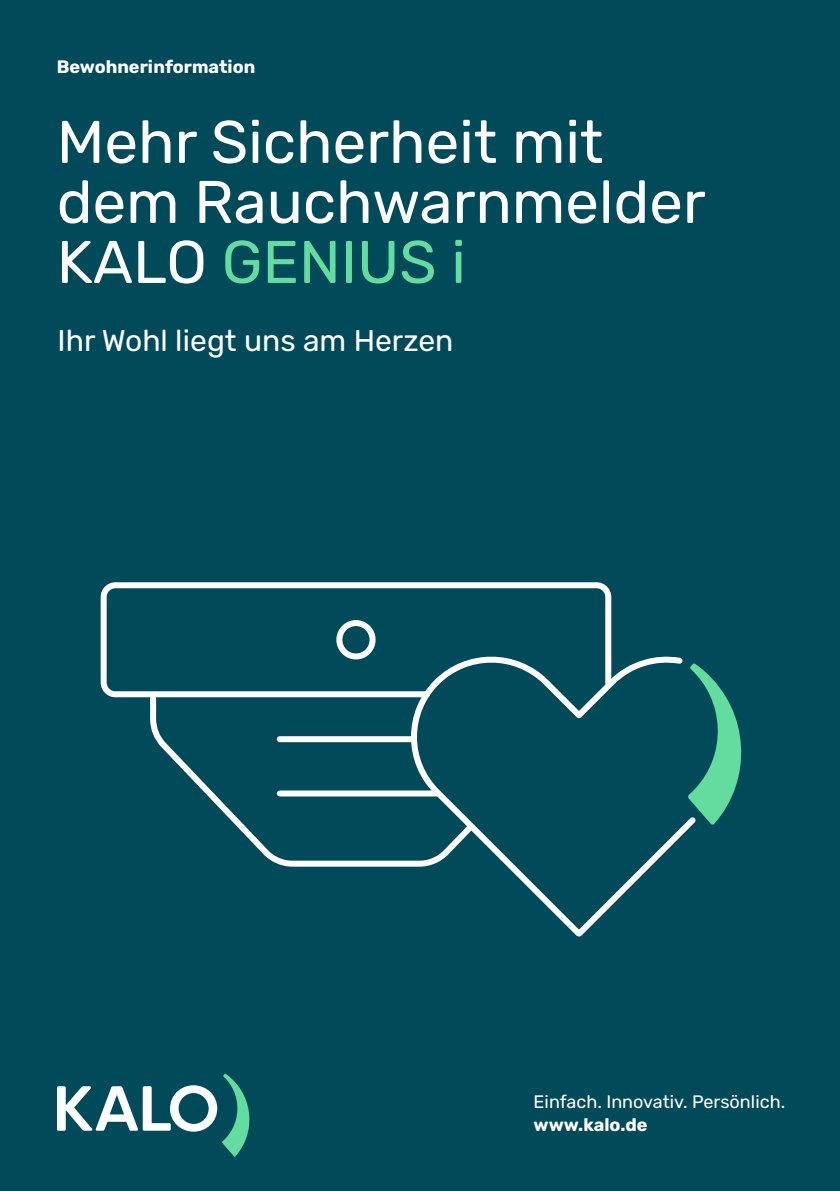
<style>
.page{position:relative;width:840px;height:1191px;background:#fff}
.page>*{position:absolute;margin:0;border:0;box-sizing:border-box;transform-origin:0 0}
.t1{font:60px/60px "Rubik";color:#fff}
.t2{font:30px "Rubik";color:#fff}
.t3{font:700 18px "Rubik";color:#fff}
.t4{font:18px "Rubik";color:#fff}
.s1{color:#64dca0}
</style>
<div class="page">
<div style="left:0;top:0;width:839px;height:1191px;background:#004a5a"></div>
<svg style="left:57px;top:1073px;width:192px;height:83px"></svg>
<svg style="left:100px;top:582px;width:512px;height:285px"></svg>
<svg style="left:398px;top:643px;width:294px;height:294px"></svg>
<svg style="left:687px;top:663px;width:55px;height:162px"></svg>
<p class="t3" style="left:57px;top:57px;width:200px">Bewohnerinformation</p>
<p class="t1" style="left:57px;top:114px;width:650px">Mehr Sicherheit mit dem Rauchwarnmelder<br>KALO <span class="s1">GENIUS i</span></p>
<p class="t2" style="left:58px;top:323px;width:397px">Ihr Wohl liegt uns am Herzen</p>
<p class="t4" style="left:533px;top:1092px;width:253px">Einfach. Innovativ. Persönlich.</p>
<p class="t3" style="left:533px;top:1114px;width:115px">www.kalo.de</p>
</div>
